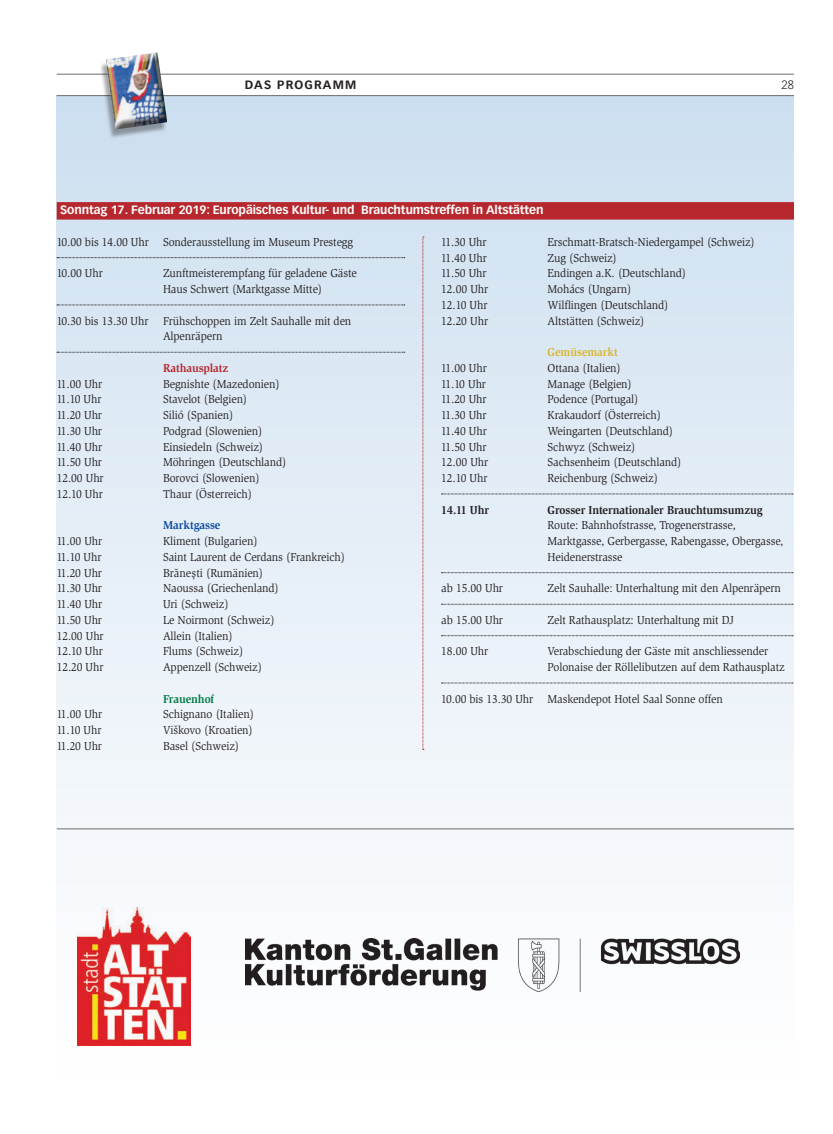
<style>
.page{position:relative;width:833px;height:1134px;background:#fff}
.page>*{position:absolute;margin:0;border:0;box-sizing:border-box;transform-origin:0 0}
.t1{font:11.88px/15.8px "Slimbach";letter-spacing:-.01em;color:#231f20;scale:.94 1}
.t2{font:700 11.88px "Vectora LH";letter-spacing:-.01em;color:#fff}
.t3{font:700 11.88px "Slimbach";letter-spacing:-.01em;color:#231f20;scale:.94 1}
.t4{font:700 11.88px "Slimbach";letter-spacing:-.01em;color:#b7282e;scale:.94 1}
.t5{font:700 11.88px "Vectora LH";letter-spacing:.1em;color:#231f20}
.t6{font:700 11.88px "Slimbach";letter-spacing:-.01em;color:#d9b630;scale:.94 1}
.t7{font:700 11.88px "Slimbach";letter-spacing:-.01em;color:#0f4ca0;scale:.94 1}
.t8{font:700 11.88px "Slimbach";letter-spacing:-.01em;color:#017a47;scale:.94 1}
.t9{font:300 11.88px "Vectora LH";color:#231f20}
</style>
<div class="page">
<div style="left:57px;top:95px;width:737px;height:986px;background:linear-gradient(to bottom,#cddff0,#fff)"></div>
<hr style="left:57px;top:95px;width:737px;height:1px;background:#6c6d70">
<hr style="left:57px;top:74px;width:737px;height:1px;background:#6c6d70">
<div style="left:99px;top:55px;width:69px;height:84px;background:#231f20;opacity:.4"></div>
<img style="left:105px;top:52px;width:62px;height:78px">
<svg style="left:57px;top:257px;width:348px;height:1px"></svg>
<svg style="left:57px;top:305px;width:348px;height:1px"></svg>
<svg style="left:57px;top:352px;width:348px;height:1px"></svg>
<svg style="left:441px;top:494px;width:352px;height:1px"></svg>
<svg style="left:441px;top:572px;width:352px;height:1px"></svg>
<svg style="left:441px;top:604px;width:352px;height:1px"></svg>
<svg style="left:441px;top:635px;width:352px;height:1px"></svg>
<svg style="left:441px;top:683px;width:352px;height:1px"></svg>
<div style="left:57px;top:202px;width:737px;height:18px;background:#b7282e"></div>
<svg style="left:422px;top:237px;width:2px;height:513px"></svg>
<img style="left:77px;top:907px;width:113px;height:138px">
<img style="left:245px;top:939px;width:494px;height:52px">
<hr style="left:57px;top:829px;width:737px;height:1px;background:#6c6d70">
<p class="t5" style="left:245px;top:78px;width:113px">DAS PROGRAMM</p>
<p class="t9" style="left:781px;top:78px;width:14px">28</p>
<p class="t2" style="left:60px;top:203px;width:485px">Sonntag 17. Februar 2019: Europäisches Kultur- und Brauchtumstreffen in Altstätten</p>
<p class="t1" style="left:57px;top:234px;width:317px">10.00 bis 14.00 Uhr Sonderausstellung im Museum Prestegg</p>
<p class="t1" style="left:57px;top:265px;width:51px">10.00 Uhr</p>
<p class="t1" style="left:163px;top:265px;width:208px">Zunftmeisterempfang für geladene Gäste<br>Haus Schwert (Marktgasse Mitte)</p>
<p class="t1" style="left:163px;top:313px;width:202px;text-indent:-106px">10.30 bis 13.30 Uhr Frühschoppen im Zelt Sauhalle mit den<br>Alpenräpern</p>
<p class="t4" style="left:163px;top:361px;width:71px">Rathausplatz</p>
<p class="t1" style="left:57px;top:376px;width:50px">11.00 Uhr</p>
<p class="t1" style="left:163px;top:376px;width:126px">Begnishte (Mazedonien)</p>
<p class="t1" style="left:57px;top:391px;width:49px">11.10 Uhr</p>
<p class="t1" style="left:163px;top:391px;width:91px">Stavelot (Belgien)</p>
<p class="t1" style="left:57px;top:407px;width:50px">11.20 Uhr</p>
<p class="t1" style="left:163px;top:407px;width:76px">Silió (Spanien)</p>
<p class="t1" style="left:57px;top:423px;width:50px">11.30 Uhr</p>
<p class="t1" style="left:163px;top:423px;width:107px">Podgrad (Slowenien)</p>
<p class="t1" style="left:57px;top:439px;width:50px">11.40 Uhr</p>
<p class="t1" style="left:163px;top:439px;width:108px">Einsiedeln (Schweiz)</p>
<p class="t1" style="left:57px;top:454px;width:50px">11.50 Uhr</p>
<p class="t1" style="left:163px;top:454px;width:133px">Möhringen (Deutschland)</p>
<p class="t1" style="left:57px;top:470px;width:52px">12.00 Uhr</p>
<p class="t1" style="left:163px;top:470px;width:104px">Borovci (Slowenien)</p>
<p class="t1" style="left:57px;top:486px;width:51px">12.10 Uhr</p>
<p class="t1" style="left:163px;top:486px;width:96px">Thaur (Österreich)</p>
<p class="t7" style="left:163px;top:518px;width:63px">Marktgasse</p>
<p class="t1" style="left:57px;top:533px;width:50px">11.00 Uhr</p>
<p class="t1" style="left:163px;top:533px;width:102px">Kliment (Bulgarien)</p>
<p class="t1" style="left:57px;top:549px;width:49px">11.10 Uhr</p>
<p class="t1" style="left:163px;top:549px;width:195px">Saint Laurent de Cerdans (Frankreich)</p>
<p class="t1" style="left:57px;top:565px;width:50px">11.20 Uhr</p>
<p class="t1" style="left:163px;top:565px;width:108px">Bra˘nes¸ti (Rumänien)</p>
<p class="t1" style="left:57px;top:580px;width:50px">11.30 Uhr</p>
<p class="t1" style="left:163px;top:580px;width:125px">Naoussa (Griechenland)</p>
<p class="t1" style="left:57px;top:596px;width:50px">11.40 Uhr</p>
<p class="t1" style="left:163px;top:596px;width:71px">Uri (Schweiz)</p>
<p class="t1" style="left:57px;top:612px;width:50px">11.50 Uhr</p>
<p class="t1" style="left:163px;top:612px;width:120px">Le Noirmont (Schweiz)</p>
<p class="t1" style="left:57px;top:628px;width:52px">12.00 Uhr</p>
<p class="t1" style="left:163px;top:628px;width:76px">Allein (Italien)</p>
<p class="t1" style="left:57px;top:643px;width:51px">12.10 Uhr</p>
<p class="t1" style="left:163px;top:643px;width:87px">Flums (Schweiz)</p>
<p class="t1" style="left:57px;top:659px;width:51px">12.20 Uhr</p>
<p class="t1" style="left:163px;top:659px;width:107px">Appenzell (Schweiz)</p>
<p class="t8" style="left:163px;top:691px;width:56px">Frauenhof</p>
<p class="t1" style="left:57px;top:706px;width:50px">11.00 Uhr</p>
<p class="t1" style="left:163px;top:706px;width:98px">Schignano (Italien)</p>
<p class="t1" style="left:57px;top:722px;width:49px">11.10 Uhr</p>
<p class="t1" style="left:163px;top:722px;width:97px">Viškovo (Kroatien)</p>
<p class="t1" style="left:57px;top:738px;width:50px">11.20 Uhr</p>
<p class="t1" style="left:163px;top:738px;width:82px">Basel (Schweiz)</p>
<p class="t1" style="left:441px;top:234px;width:50px">11.30 Uhr</p>
<p class="t1" style="left:547px;top:234px;width:222px">Erschmatt-Bratsch-Niedergampel (Schweiz)</p>
<p class="t1" style="left:441px;top:250px;width:50px">11.40 Uhr</p>
<p class="t1" style="left:547px;top:250px;width:75px">Zug (Schweiz)</p>
<p class="t1" style="left:441px;top:265px;width:50px">11.50 Uhr</p>
<p class="t1" style="left:547px;top:265px;width:149px">Endingen a.K. (Deutschland)</p>
<p class="t1" style="left:441px;top:281px;width:52px">12.00 Uhr</p>
<p class="t1" style="left:547px;top:281px;width:91px">Mohács (Ungarn)</p>
<p class="t1" style="left:441px;top:297px;width:51px">12.10 Uhr</p>
<p class="t1" style="left:547px;top:297px;width:130px">Wilflingen (Deutschland)</p>
<p class="t1" style="left:441px;top:313px;width:51px">12.20 Uhr</p>
<p class="t1" style="left:547px;top:313px;width:104px">Altstätten (Schweiz)</p>
<p class="t6" style="left:547px;top:345px;width:76px">Gemüsemarkt</p>
<p class="t1" style="left:441px;top:360px;width:50px">11.00 Uhr</p>
<p class="t1" style="left:547px;top:360px;width:79px">Ottana (Italien)</p>
<p class="t1" style="left:441px;top:376px;width:49px">11.10 Uhr</p>
<p class="t1" style="left:547px;top:376px;width:91px">Manage (Belgien)</p>
<p class="t1" style="left:441px;top:391px;width:50px">11.20 Uhr</p>
<p class="t1" style="left:547px;top:391px;width:98px">Podence (Portugal)</p>
<p class="t1" style="left:441px;top:407px;width:50px">11.30 Uhr</p>
<p class="t1" style="left:547px;top:407px;width:122px">Krakaudorf (Österreich)</p>
<p class="t1" style="left:441px;top:423px;width:50px">11.40 Uhr</p>
<p class="t1" style="left:547px;top:423px;width:135px">Weingarten (Deutschland)</p>
<p class="t1" style="left:441px;top:439px;width:50px">11.50 Uhr</p>
<p class="t1" style="left:547px;top:439px;width:95px">Schwyz (Schweiz)</p>
<p class="t1" style="left:441px;top:454px;width:52px">12.00 Uhr</p>
<p class="t1" style="left:547px;top:454px;width:144px">Sachsenheim (Deutschland)</p>
<p class="t1" style="left:441px;top:470px;width:51px">12.10 Uhr</p>
<p class="t1" style="left:547px;top:470px;width:119px">Reichenburg (Schweiz)</p>
<p class="t3" style="left:441px;top:502px;width:52px">14.11 Uhr</p>
<p class="t3" style="left:547px;top:502px;width:230px">Grosser Internationaler Brauchtumsumzug</p>
<p class="t1" style="left:547px;top:517px;width:252px">Route: Bahnhofstrasse, Trogenerstrasse,<br>Marktgasse, Gerbergasse, Rabengasse, Obergasse,<br>Heidenerstrasse</p>
<p class="t1" style="left:441px;top:580px;width:67px">ab 15.00 Uhr</p>
<p class="t1" style="left:547px;top:580px;width:250px">Zelt Sauhalle: Unterhaltung mit den Alpenräpern</p>
<p class="t1" style="left:441px;top:612px;width:67px">ab 15.00 Uhr</p>
<p class="t1" style="left:547px;top:612px;width:200px">Zelt Rathausplatz: Unterhaltung mit DJ</p>
<p class="t1" style="left:441px;top:644px;width:52px">18.00 Uhr</p>
<p class="t1" style="left:547px;top:644px;width:254px">Verabschiedung der Gäste mit anschliessender<br>Polonaise der Röllelibutzen auf dem Rathausplatz</p>
<p class="t1" style="left:441px;top:691px;width:301px">10.00 bis 13.30 Uhr Maskendepot Hotel Saal Sonne offen</p>
</div>
